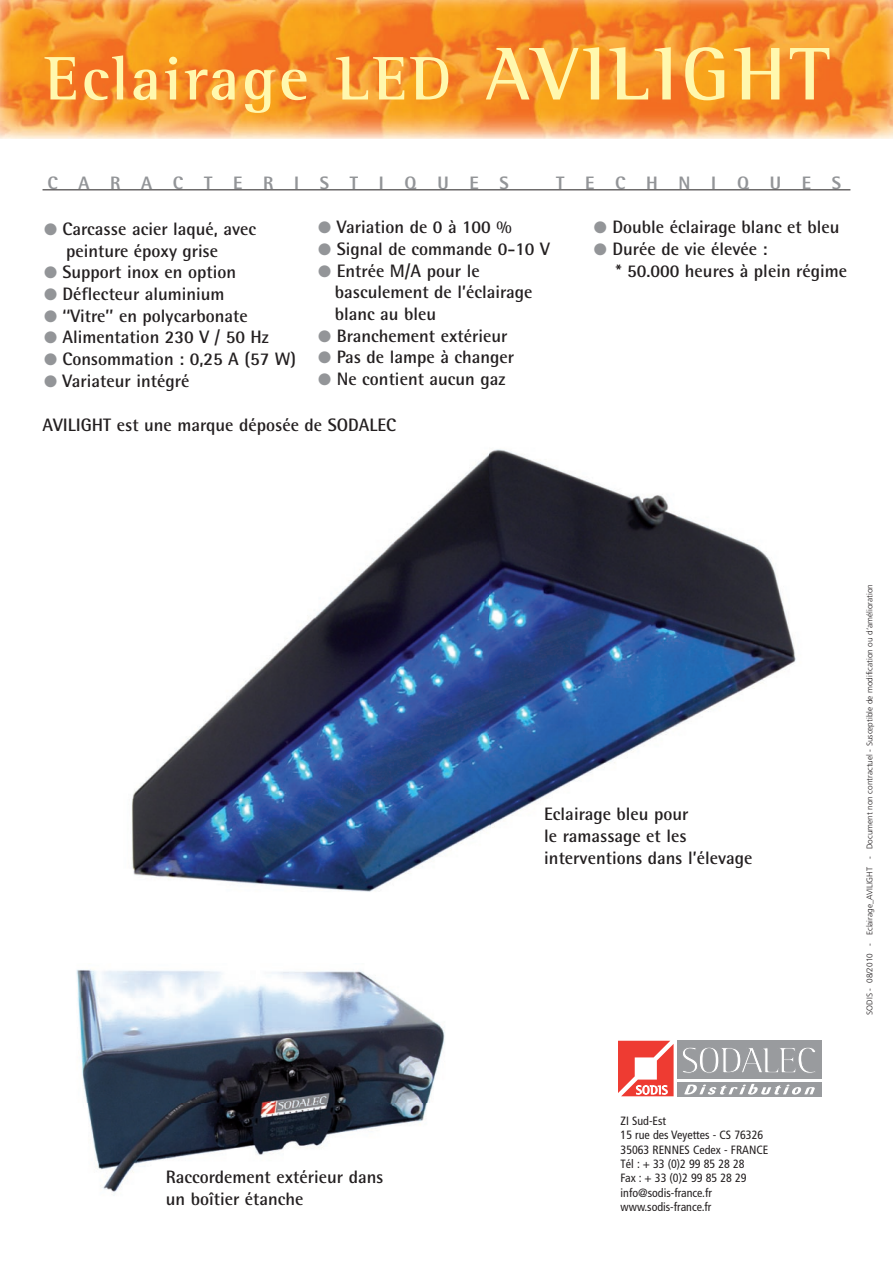
<style>
.page{position:relative;width:893px;height:1263px;background:#fff}
.page>*{position:absolute;margin:0;border:0;box-sizing:border-box;transform-origin:0 0}
.t1{font:700 63px "AT Rotis Semi Serif";letter-spacing:.05em;color:#fff8ae}
.t2{font:700 18px/21.8px "AT Rotis Semi Sans";color:#231f20}
.t3{font:800 18px "AT Rotis Semi Sans";letter-spacing:1.15em;color:#939598}
.t4{font:condensed 12px/14.4px "Frutiger";color:#231f20}
.t5{font:300 8.25px "Frutiger";color:#231f20}
.s1{font-size:76.5px}
.s2{color:#939598}
</style>
<div class="page">
<img style="left:76px;top:969px;width:369px;height:225px">
<img style="left:0;top:0;width:893px;height:139px">
<hr style="left:43px;top:190px;width:807px;height:1px;background:#231f20">
<div style="left:677px;top:1041px;width:145px;height:38px;background:#999b9e"></div>
<svg style="left:683px;top:1047px;width:132px;height:26px"></svg>
<div style="left:677px;top:1082px;width:145px;height:14px;background:#999b9e"></div>
<svg style="left:684px;top:1084px;width:131px;height:10px"></svg>
<svg style="left:618px;top:1041px;width:56px;height:55px"></svg>
<img style="left:131px;top:449px;width:665px;height:443px">
<h1 class="t1" style="left:45px;top:41px;width:786px">Eclairage LED <span class="s1">AVILIGHT</span></h1>
<p class="t3" style="left:47px;top:172px;width:463px">CARACTERISTIQUES</p>
<p class="t3" style="left:556px;top:172px;width:287px">TECHNIQUES</p>
<p class="t2" style="left:66px;top:218px;width:192px;text-indent:-22px"><span class="s2">●</span> Carcasse acier laqué, avec peinture époxy grise</p>
<p class="t2" style="left:44px;top:261px;width:194px"><span class="s2">●</span> Support inox en option</p>
<p class="t2" style="left:44px;top:283px;width:182px"><span class="s2">●</span> Déflecteur aluminium</p>
<p class="t2" style="left:44px;top:304px;width:205px"><span class="s2">●</span> ‘‘Vitre’’ en polycarbonate</p>
<p class="t2" style="left:44px;top:326px;width:226px"><span class="s2">●</span> Alimentation 230 V / 50 Hz</p>
<p class="t2" style="left:44px;top:348px;width:254px"><span class="s2">●</span> Consommation : 0,25 A (57 W)</p>
<p class="t2" style="left:44px;top:369px;width:147px"><span class="s2">●</span> Variateur intégré</p>
<p class="t2" style="left:318px;top:216px;width:195px"><span class="s2">●</span> Variation de 0 à 100 %</p>
<p class="t2" style="left:318px;top:238px;width:233px"><span class="s2">●</span> Signal de commande 0-10 V</p>
<p class="t2" style="left:335px;top:259px;width:199px;text-indent:-17px"><span class="s2">●</span> Entrée M/A pour le basculement de l’éclairage blanc au bleu</p>
<p class="t2" style="left:318px;top:324px;width:191px"><span class="s2">●</span> Branchement extérieur</p>
<p class="t2" style="left:318px;top:346px;width:198px"><span class="s2">●</span> Pas de lampe à changer</p>
<p class="t2" style="left:318px;top:368px;width:189px"><span class="s2">●</span> Ne contient aucun gaz</p>
<p class="t2" style="left:594px;top:216px;width:247px"><span class="s2">●</span> Double éclairage blanc et bleu</p>
<p class="t2" style="left:616px;top:238px;width:233px;text-indent:-22px"><span class="s2">●</span> Durée de vie élevée :<br>* 50.000 heures à plein régime</p>
<p class="t2" style="left:43px;top:414px;width:355px">AVILIGHT est une marque déposée de SODALEC</p>
<p class="t2" style="left:166px;top:1166px;width:219px">Raccordement extérieur dans un boîtier étanche</p>
<p class="t2" style="left:544px;top:803px;width:210px">Eclairage bleu pour<br>le ramassage et les interventions dans l’élevage</p>
<p class="t4" style="left:621px;top:1113px;width:149px">ZI Sud-Est<br>15 rue des Veyettes - CS 76326<br>35063 RENNES Cedex - FRANCE<br>Tél : + 33 (0)2 99 85 28 28<br>Fax : + 33 (0)2 99 85 28 29 info@sodis-france.fr www.sodis-france.fr</p>
<p class="t5" style="left:865px;top:1015px;width:432px;rotate:-90deg">SODIS - 08/2010 - Eclairage_AVILIGHT - Document non contractuel - Susceptible de modification ou d’amélioration</p>
</div>
